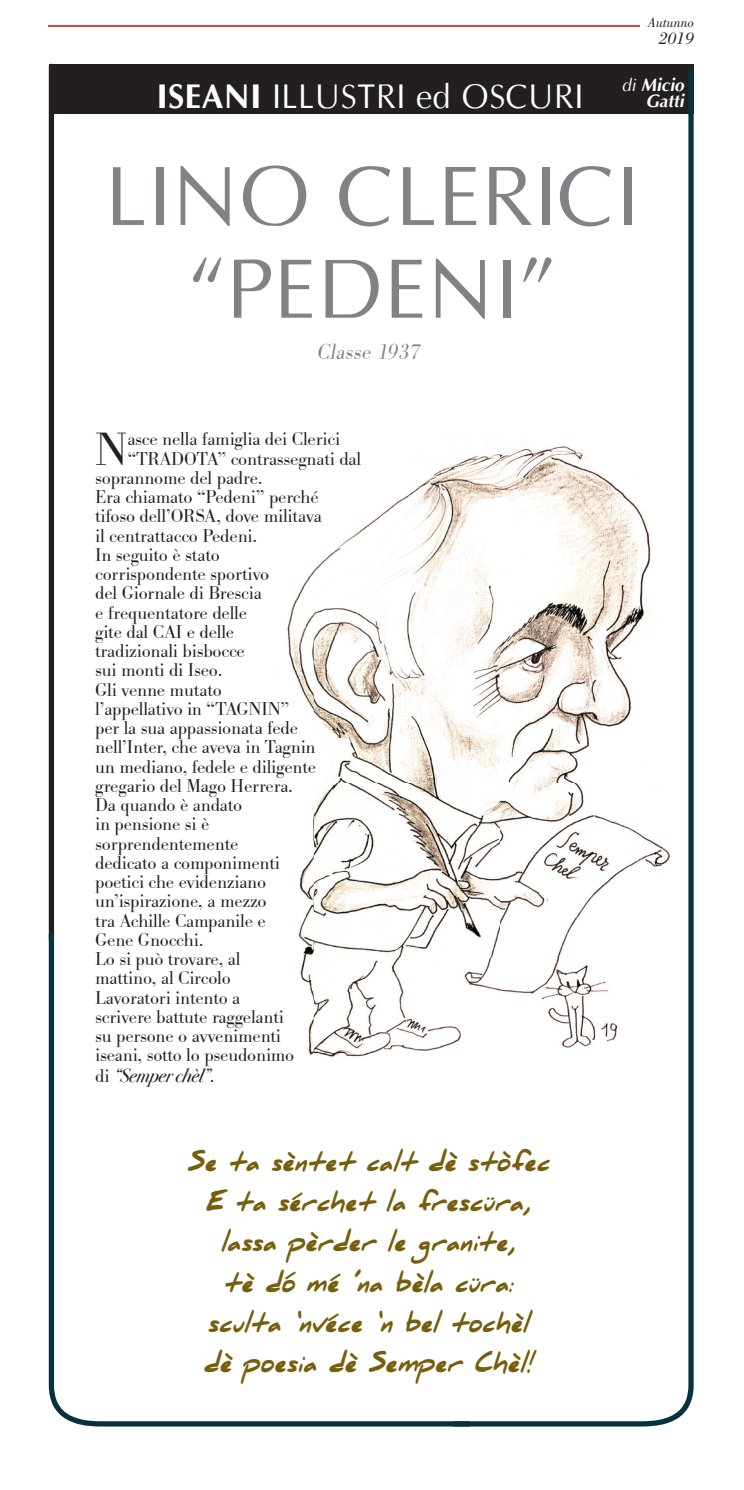
<style>
.page{position:relative;width:744px;height:1490px;background:#fff}
.page>*{position:absolute;margin:0;border:0;box-sizing:border-box;transform-origin:0 0}
.t1{font:87.5px/92.8px "Optane";color:#808285;text-align:center}
.t2{font:48.12px "Bodoni Ant T Ligh";color:#231f20}
.t3{font:35px "Optane";letter-spacing:.01em;color:#fff;scale:.95 1}
.t4{font:italic 900 24.5px/40.2px "Daniel";letter-spacing:.03em;color:#765e0c;text-align:center;scale:.84 1}
.t5{font:italic 22.75px "Bodoni Ant T Ligh";color:#808285;scale:.95 1}
.t6{font:19.25px "Bodoni Ant T Ligh";letter-spacing:-.01em;color:#231f20}
.t7{font:italic 19.25px "Bodoni Svty Two OSITCTT";letter-spacing:-.01em;color:#231f20}
.t8{font:italic 700 18.38px/15.8px "Optane";color:#fff;text-align:right;scale:.94 1}
.t9{font:italic 17.5px "Bodoni Std";color:#231f20}
.t10{font:italic 14px "Bodoni Std";color:#231f20}
.s1{font-weight:700}
.s2{font-weight:400}
.s3{font-family:"Bodoni Ant T Ligh";font-style:normal}
</style>
<div class="page">
<hr style="left:48px;top:25px;width:592px;height:1px;background:#d44c3f">
<div style="left:49px;top:64px;width:644px;height:50px;background:#231f20"></div>
<div style="left:49px;top:64px;width:5px;height:879px;background:#231f20;border-radius:3px"></div>
<svg style="left:49px;top:932px;width:403px;height:495px"></svg>
<svg style="left:452px;top:68px;width:241px;height:1359px"></svg>
<img style="left:314px;top:434px;width:367px;height:175px">
<img style="left:268px;top:570px;width:46px;height:504px">
<img style="left:314px;top:608px;width:365px;height:175px">
<img style="left:314px;top:783px;width:372px;height:175px">
<img style="left:314px;top:958px;width:310px;height:116px">
<img style="left:624px;top:958px;width:41px;height:112px">
<h3 class="t3" style="left:157px;top:76px;width:451px"><span class="s1">ISEANI</span> ILLUSTRI ed OSCURI</h3>
<p class="t10" style="left:648px;top:15px;width:47px">Autunno</p>
<p class="t9" style="left:659px;top:29px;width:36px">2019</p>
<p class="t8" style="left:621px;top:77px;width:72px"><span class="s2">di</span> Micio<br>Gatti</p>
<h1 class="t1" style="left:105px;top:149px;width:536px">LINO CLERICI “PEDENI”</h1>
<p class="t5" style="left:316px;top:339px;width:115px">Classe 1937</p>
<h2 class="t2" style="left:95px;top:423px;width:34px">N</h2>
<p class="t6" style="left:127px;top:429px;width:214px">asce nella famiglia dei Clerici</p>
<p class="t6" style="left:127px;top:448px;width:235px">“TRADOTA” contrassegnati dal</p>
<p class="t6" style="left:95px;top:467px;width:169px">soprannome del padre.</p>
<p class="t6" style="left:95px;top:487px;width:225px">Era chiamato “Pedeni” perché</p>
<p class="t6" style="left:95px;top:506px;width:228px">tifoso dell’ORSA, dove militava</p>
<p class="t6" style="left:95px;top:525px;width:163px">il centrattacco Pedeni.</p>
<p class="t6" style="left:95px;top:544px;width:126px">In seguito è stato</p>
<p class="t6" style="left:95px;top:564px;width:175px">corrispondente sportivo</p>
<p class="t6" style="left:95px;top:583px;width:168px">del Giornale di Brescia</p>
<p class="t6" style="left:95px;top:602px;width:153px">e frequentatore delle</p>
<p class="t6" style="left:95px;top:621px;width:141px">gite dal CAI e delle</p>
<p class="t6" style="left:95px;top:641px;width:151px">tradizionali bisbocce</p>
<p class="t6" style="left:95px;top:660px;width:129px">sui monti di Iseo.</p>
<p class="t6" style="left:95px;top:679px;width:128px">Gli venne mutato</p>
<p class="t6" style="left:95px;top:698px;width:196px">l’appellativo in “TAGNIN”</p>
<p class="t6" style="left:95px;top:718px;width:204px">per la sua appassionata fede</p>
<p class="t6" style="left:95px;top:737px;width:222px">nell’Inter, che aveva in Tagnin</p>
<p class="t6" style="left:95px;top:756px;width:222px">un mediano, fedele e diligente</p>
<p class="t6" style="left:95px;top:775px;width:199px">gregario del Mago Herrera.</p>
<p class="t6" style="left:95px;top:795px;width:149px">Da quando è andato</p>
<p class="t6" style="left:95px;top:814px;width:116px">in pensione si è</p>
<p class="t6" style="left:95px;top:833px;width:145px">sorprendentemente</p>
<p class="t6" style="left:95px;top:852px;width:186px">dedicato a componimenti</p>
<p class="t6" style="left:95px;top:872px;width:172px">poetici che evidenziano</p>
<p class="t6" style="left:95px;top:891px;width:173px">un’ispirazione, a mezzo</p>
<p class="t6" style="left:95px;top:910px;width:172px">tra Achille Campanile e</p>
<p class="t6" style="left:95px;top:929px;width:110px">Gene Gnocchi.</p>
<p class="t6" style="left:95px;top:949px;width:147px">Lo si può trovare, al</p>
<p class="t6" style="left:95px;top:968px;width:137px">mattino, al Circolo</p>
<p class="t6" style="left:95px;top:987px;width:147px">Lavoratori intento a</p>
<p class="t6" style="left:95px;top:1006px;width:190px">scrivere battute raggelanti</p>
<p class="t6" style="left:95px;top:1026px;width:187px">su persone o avvenimenti</p>
<p class="t6" style="left:95px;top:1045px;width:201px">iseani, sotto lo pseudonimo</p>
<p class="t7" style="left:95px;top:1064px;width:121px"><span class="s3">di</span> “Semper chèl”<span class="s3">.</span></p>
<p class="t4" style="left:187px;top:1142px;width:443px">Se ta sèntet calt dè stòfec<br>E ta sérchet la frescüra, lassa pèrder le granite,<br>tè dó mé ’na bèla cüra: sculta ‘nvéce ‘n bel tochèl dè p oesia dè Semp er Chèl!</p>
</div>
